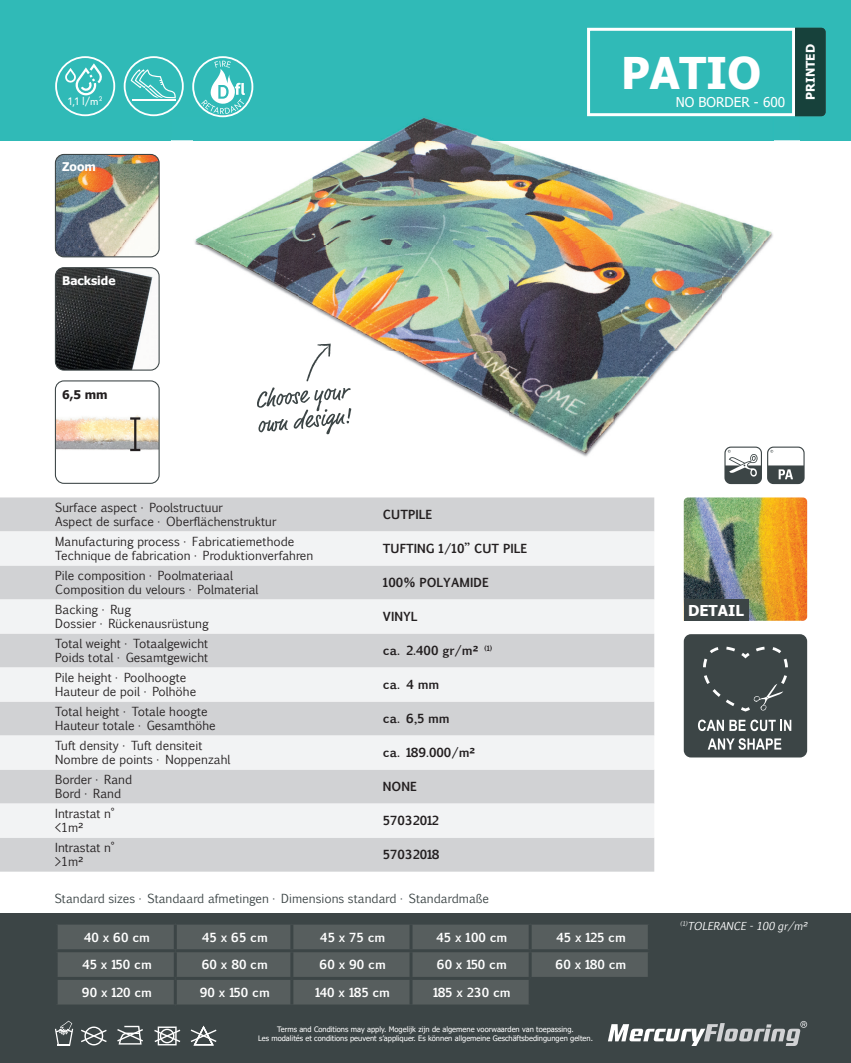
<style>
.page{position:relative;width:851px;height:1063px;background:#fff}
.page>*{position:absolute;margin:0;border:0;box-sizing:border-box;transform-origin:0 0}
.t1{font:700 43.65px "Tahoma";color:#fff}
.t2{font:700 15px "Tahoma";color:#fff}
.t3{font:13.5px "Tahoma";color:#fff}
.t4{font:12px/14.4px "Euphemia UCAS";color:#231f20}
.t5{font:700 12px "Euphemia UCAS";color:#fff}
.t6{font:700 12px "Euphemia UCAS";color:#231f20}
.t7{font:12px "Euphemia UCAS";color:#3c4546}
.t8{font:700 12px "Tahoma";color:#fff}
.t9{font:700 12px "Tahoma";color:#231f20}
.t10{font:10.8px "Europa";color:#fff}
.t11{font:italic 10.5px "Euphemia UCAS";color:#fff}
.t12{font:7.5px/9px "Tahoma";color:#fff;text-align:center}
</style>
<div class="page">
<div style="left:0;top:913px;width:850px;height:150px;background:#3c4546"></div>
<div style="left:0;top:0;width:850px;height:140px;background:#30bab7"></div>
<img style="left:587px;top:116px;width:212px;height:1px">
<img style="left:194px;top:117px;width:579px;height:340px">
<div style="left:0;top:497px;width:654px;height:375px;background:#d1d2d4"></div>
<svg style="left:0;top:531px;width:654px;height:307px;fill:#f2f3f4"></svg>
<svg style="left:58px;top:925px;width:589px;height:80px;background:#545b5c"></svg>
<hr style="left:174px;top:925px;width:3px;height:24px;background:#3c4546">
<hr style="left:290px;top:925px;width:3px;height:24px;background:#3c4546">
<hr style="left:409px;top:925px;width:3px;height:24px;background:#3c4546">
<hr style="left:528px;top:925px;width:3px;height:24px;background:#3c4546">
<hr style="left:55px;top:949px;width:120px;height:3px;background:#3c4546">
<hr style="left:175px;top:949px;width:117px;height:3px;background:#3c4546">
<hr style="left:174px;top:952px;width:3px;height:25px;background:#3c4546">
<hr style="left:292px;top:949px;width:119px;height:3px;background:#3c4546">
<hr style="left:290px;top:952px;width:3px;height:25px;background:#3c4546">
<hr style="left:411px;top:949px;width:119px;height:3px;background:#3c4546">
<hr style="left:409px;top:952px;width:3px;height:25px;background:#3c4546">
<hr style="left:530px;top:949px;width:120px;height:3px;background:#3c4546">
<hr style="left:528px;top:952px;width:3px;height:25px;background:#3c4546">
<hr style="left:55px;top:977px;width:120px;height:3px;background:#3c4546">
<hr style="left:175px;top:977px;width:117px;height:3px;background:#3c4546">
<hr style="left:174px;top:980px;width:3px;height:25px;background:#3c4546">
<hr style="left:292px;top:977px;width:119px;height:3px;background:#3c4546">
<hr style="left:290px;top:980px;width:3px;height:25px;background:#3c4546">
<hr style="left:411px;top:977px;width:119px;height:3px;background:#3c4546">
<hr style="left:409px;top:980px;width:3px;height:25px;background:#3c4546">
<hr style="left:530px;top:977px;width:120px;height:3px;background:#3c4546">
<hr style="left:528px;top:980px;width:3px;height:25px;background:#3c4546">
<img style="left:683px;top:497px;width:124px;height:124px">
<div style="left:683px;top:599px;width:65px;height:22px;background:#3c4546"></div>
<img style="left:55px;top:268px;width:103px;height:101px">
<div style="left:55px;top:267px;width:105px;height:104px;border:1px solid #3c4546;border-radius:9px"></div>
<img style="left:55px;top:154px;width:104px;height:103px">
<div style="left:55px;top:154px;width:105px;height:103px;border:1px solid #3c4546;border-radius:9px"></div>
<img style="left:55px;top:382px;width:103px;height:101px">
<div style="left:55px;top:380px;width:105px;height:104px;border:1px solid #3c4546;border-radius:9px"></div>
<svg style="left:81px;top:1027px;width:26px;height:18px"></svg>
<svg style="left:117px;top:1026px;width:26px;height:19px"></svg>
<svg style="left:154px;top:1027px;width:26px;height:18px"></svg>
<svg style="left:191px;top:1026px;width:25px;height:19px"></svg>
<svg style="left:55px;top:1021px;width:18px;height:25px"></svg>
<hr style="left:134px;top:419px;width:2px;height:31px;background:#231f20">
<svg style="left:130px;top:417px;width:10px;height:3px"></svg>
<svg style="left:130px;top:449px;width:10px;height:2px"></svg>
<svg style="left:608px;top:1021px;width:199px;height:25px"></svg>
<svg style="left:587px;top:28px;width:238px;height:88px"></svg>
<div style="left:683px;top:634px;width:124px;height:123px;background:#3c4546;border-radius:7px"></div>
<svg style="left:741px;top:653px;width:8px;height:5px"></svg>
<svg style="left:704px;top:675px;width:30px;height:31px"></svg>
<svg style="left:783px;top:659px;width:4px;height:8px"></svg>
<svg style="left:703px;top:659px;width:4px;height:8px"></svg>
<svg style="left:772px;top:647px;width:9px;height:6px"></svg>
<svg style="left:709px;top:647px;width:9px;height:6px"></svg>
<svg style="left:726px;top:647px;width:9px;height:4px"></svg>
<svg style="left:756px;top:647px;width:8px;height:4px"></svg>
<svg style="left:741px;top:675px;width:45px;height:36px"></svg>
<svg style="left:698px;top:720px;width:25px;height:11px"></svg>
<svg style="left:729px;top:720px;width:62px;height:11px"></svg>
<svg style="left:707px;top:738px;width:74px;height:12px"></svg>
<svg style="left:55px;top:56px;width:60px;height:60px"></svg>
<svg style="left:306px;top:344px;width:24px;height:37px"></svg>
<svg style="left:257px;top:387px;width:94px;height:47px"></svg>
<svg style="left:124px;top:56px;width:60px;height:60px"></svg>
<svg style="left:192px;top:56px;width:61px;height:61px"></svg>
<svg style="left:724px;top:447px;width:37px;height:10px"></svg>
<svg style="left:767px;top:447px;width:6px;height:10px"></svg>
<p class="t10" style="left:68px;top:95px;width:36px">1,1 l/m²</p>
<p class="t8" style="left:62px;top:158px;width:35px">Zoom</p>
<p class="t8" style="left:62px;top:272px;width:55px">Backside</p>
<p class="t9" style="left:62px;top:386px;width:47px">6,5 mm</p>
<p class="t4" style="left:55px;top:500px;width:222px">Surface aspect · Poolstructuur<br>Aspect de surface · Oberflächenstruktur</p>
<p class="t6" style="left:383px;top:505px;width:51px">CUTPILE</p>
<p class="t4" style="left:55px;top:534px;width:259px">Manufacturing process · Fabricatiemethode<br>Technique de fabrication · Produktionverfahren</p>
<p class="t6" style="left:383px;top:540px;width:146px">TUFTING 1/10” CUT PILE</p>
<p class="t4" style="left:55px;top:568px;width:205px">Pile composition · Poolmateriaal<br>Composition du velours · Polmaterial</p>
<p class="t6" style="left:383px;top:574px;width:107px">100% POLYAMIDE</p>
<p class="t4" style="left:55px;top:602px;width:155px">Backing · Rug<br>Dossier · Rückenausrüstung</p>
<p class="t6" style="left:383px;top:608px;width:36px">VINYL</p>
<p class="t4" style="left:55px;top:636px;width:154px">Total weight · Totaalgewicht<br>Poids total · Gesamtgewicht</p>
<p class="t6" style="left:383px;top:642px;width:111px">ca. 2.400 gr/m² <sup>(1)</sup></p>
<p class="t4" style="left:55px;top:670px;width:142px">Pile height · Poolhoogte<br>Hauteur de poil · Polhöhe</p>
<p class="t6" style="left:383px;top:676px;width:58px">ca. 4 mm</p>
<p class="t4" style="left:55px;top:704px;width:162px">Total height · Totale hoogte<br>Hauteur totale · Gesamthöhe</p>
<p class="t6" style="left:383px;top:710px;width:68px">ca. 6,5 mm</p>
<p class="t4" style="left:55px;top:738px;width:177px">Tuft density · Tuft densiteit<br>Nombre de points · Noppenzahl</p>
<p class="t6" style="left:383px;top:744px;width:93px">ca. 189.000/m²</p>
<p class="t4" style="left:55px;top:772px;width:78px">Border · Rand<br>Bord · Rand</p>
<p class="t6" style="left:383px;top:778px;width:35px">NONE</p>
<p class="t4" style="left:55px;top:806px;width:61px">Intrastat n° &lt;1m²</p>
<p class="t6" style="left:383px;top:812px;width:57px">57032012</p>
<p class="t4" style="left:55px;top:840px;width:61px">Intrastat n° &gt;1m²</p>
<p class="t6" style="left:383px;top:846px;width:58px">57032018</p>
<p class="t7" style="left:55px;top:890px;width:436px">Standard sizes · Standaard afmetingen · Dimensions standard · Standardmaße</p>
<h1 class="t1" style="left:621px;top:42px;width:141px">PATIO</h1>
<p class="t3" style="left:675px;top:93px;width:111px">NO BORDER - 600</p>
<p class="t8" style="left:802px;top:100px;width:57px;rotate:-90deg">PRINTED</p>
<p class="t2" style="left:688px;top:600px;width:57px">DETAIL</p>
<p class="t5" style="left:84px;top:928px;width:68px">40 x 60 cm</p>
<p class="t5" style="left:202px;top:928px;width:68px">45 x 65 cm</p>
<p class="t5" style="left:320px;top:928px;width:67px">45 x 75 cm</p>
<p class="t5" style="left:436px;top:928px;width:73px">45 x 100 cm</p>
<p class="t5" style="left:556px;top:928px;width:71px">45 x 125 cm</p>
<p class="t5" style="left:82px;top:956px;width:71px">45 x 150 cm</p>
<p class="t5" style="left:202px;top:956px;width:68px">60 x 80 cm</p>
<p class="t5" style="left:319px;top:956px;width:68px">60 x 90 cm</p>
<p class="t5" style="left:436px;top:956px;width:72px">60 x 150 cm</p>
<p class="t5" style="left:555px;top:956px;width:72px">60 x 180 cm</p>
<p class="t5" style="left:82px;top:983px;width:72px">90 x 120 cm</p>
<p class="t5" style="left:200px;top:983px;width:72px">90 x 150 cm</p>
<p class="t5" style="left:315px;top:983px;width:76px">140 x 185 cm</p>
<p class="t5" style="left:433px;top:983px;width:79px">185 x 230 cm</p>
<p class="t12" style="left:258px;top:1025px;width:336px">Terms and Conditions may apply. Mogelijk zijn de algemene voorwaarden van toepassing.<br>Les modalités et conditions peuvent s’appliquer. Es können allgemeine Geschäftsbedingungen gelten.</p>
<p class="t11" style="left:680px;top:918px;width:128px"><sup>(1)</sup>TOLERANCE - 100 gr/m²</p>
</div>
